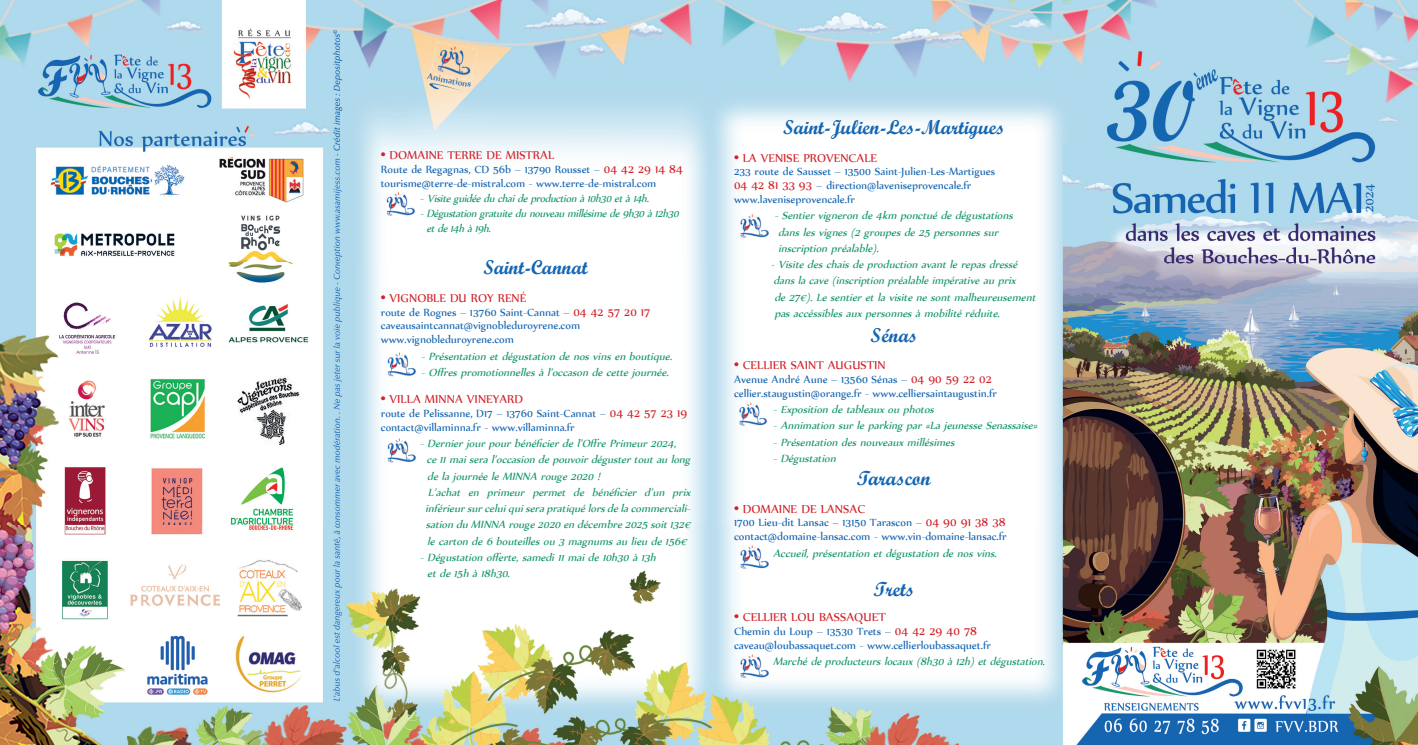
<style>
.page{position:relative;width:1418px;height:745px;background:#fff}
.page>*{position:absolute;margin:0;border:0;box-sizing:border-box;transform-origin:0 0}
.t1{font:20.25px "Script MT Bold";color:#1465b2}
.t2{font:20px "Script MT Bold";color:#1465b2}
.t3{font:13.88px "Nyala";color:#d1232a}
.t4{font:13.75px "Nyala";color:#d1232a}
.t5{font:12.62px/13.9px "Nyala";color:#1465b2}
.t6{font:italic 12.62px "Nyala";color:#17976d}
.t7{font:italic 12.5px/16.2px "Nyala";color:#17976d}
.t8{font:12.5px/13.8px "Nyala";color:#1465b2}
.t9{font:italic 12.5px "Nyala";color:#17976d;scale:.95 1}
.t10{font:10.62px "Nyala";color:#1465b2}
.s1{font-family:"Arial";font-weight:700}
.s2{font-size:13.75px;color:#d1232a}
.s3{font-size:13.88px;color:#d1232a}
</style>
<div class="page">
<img style="left:0;top:0;width:1417px;height:744px">
<img style="left:380px;top:367px;width:290px;height:11px">
<img style="left:768px;top:211px;width:246px;height:11px">
<img style="left:733px;top:227px;width:267px;height:11px">
<img style="left:427px;top:73px;width:44px;height:14px">
<img style="left:382px;top:191px;width:35px;height:27px">
<img style="left:736px;top:222px;width:35px;height:18px">
<svg style="left:734px;top:214px;width:37px;height:8px"></svg>
<img style="left:736px;top:227px;width:35px;height:11px">
<img style="left:734px;top:401px;width:35px;height:27px">
<img style="left:736px;top:544px;width:35px;height:27px">
<img style="left:736px;top:653px;width:35px;height:26px">
<img style="left:383px;top:352px;width:35px;height:15px">
<img style="left:383px;top:359px;width:34px;height:1px">
<img style="left:383px;top:367px;width:35px;height:11px">
<img style="left:383px;top:438px;width:35px;height:26px">
<img style="left:431px;top:42px;width:46px;height:38px">
<svg style="left:421px;top:79px;width:42px;height:12px"></svg>
<p class="t10" style="left:428px;top:70px;width:46px;rotate:10deg">Animations</p>
<p class="t4" style="left:381px;top:147px;width:175px"><span class="s1">•</span> DOMAINE TERRE DE MISTRAL</p>
<p class="t8" style="left:381px;top:162px;width:303px">Route de Regagnas, CD 56b – 13790 Rousset – <span class="s2">04 42 29 14 84 </span>tourisme@terre-de-mistral.com - www.terre-de-mistral.com</p>
<p class="t7" style="left:420px;top:190px;width:234px">-Visiteguidéeduchaideproductionà10h30età14h.</p>
<p class="t9" style="left:420px;top:205px;width:277px">-Dégustationgratuitedunouveaumillésimede9h30à12h30</p>
<p class="t9" style="left:426px;top:220px;width:73px">etde14hà19h.</p>
<h2 class="t2" style="left:483px;top:255px;width:106px">Saint-Cannat</h2>
<p class="t4" style="left:381px;top:289px;width:147px"><span class="s1">•</span> VIGNOBLE DU ROY RENÉ</p>
<p class="t8" style="left:381px;top:305px;width:271px">route de Rognes – 13760 Saint-Cannat – <span class="s2">04 42 57 20 17 </span>caveausaintcannat@vignobleduroyrene.com www.vignobleduroyrene.com</p>
<p class="t7" style="left:421px;top:347px;width:256px">-Présentationetdégustationdenosvinsenboutique. -Offrespromotionnellesàl’occasondecettejournée.</p>
<p class="t4" style="left:381px;top:391px;width:144px"><span class="s1">•</span> VILLA MINNA VINEYARD</p>
<p class="t8" style="left:381px;top:406px;width:308px">route de Pelissanne, D17 – 13760 Saint-Cannat – <span class="s2">04 42 57 23 19 </span>contact@villaminna.fr - www.villaminna.fr</p>
<p class="t7" style="left:420px;top:435px;width:261px">-Dernierjourpourbénéficierdel’OffrePrimeur2024,</p>
<p class="t7" style="left:426px;top:451px;width:268px">ce11maiseral’occasiondepouvoirdégustertoutaulong</p>
<p class="t7" style="left:427px;top:467px;width:177px">delajournéeleMINNA rouge2020!</p>
<p class="t7" style="left:428px;top:483px;width:267px">L’achat en primeur permet de bénéficier d’un prix</p>
<p class="t7" style="left:425px;top:500px;width:270px">inférieursurceluiquiserapratiquélorsdelacommerciali-</p>
<p class="t7" style="left:426px;top:516px;width:269px">sationduMINNA rouge2020endécembre2025soit132€</p>
<p class="t7" style="left:427px;top:532px;width:264px">lecartonde6 bouteillesou3magnumsaulieude156€</p>
<p class="t7" style="left:420px;top:548px;width:240px">-Dégustationofferte,samedi11maide10h30à13h</p>
<p class="t7" style="left:427px;top:565px;width:88px">etde15hà18h30.</p>
<h2 class="t2" style="left:783px;top:115px;width:223px">Saint-Julien-Les-Martigues</h2>
<p class="t4" style="left:734px;top:149px;width:145px"><span class="s1">•</span> LA VENISE PROVENCALE</p>
<p class="t8" style="left:734px;top:164px;width:262px">233 route de Sausset – 13500 Saint-Julien-Les-Martigues<br><span class="s2">04 42 81 33 93</span> – direction@laveniseprovencale.fr www.laveniseprovencale.fr</p>
<p class="t7" style="left:774px;top:207px;width:243px">-Sentiervigneronde4km ponctuédedégustations</p>
<p class="t7" style="left:778px;top:223px;width:225px">danslesvignes(2groupesde25personnessur</p>
<p class="t7" style="left:778px;top:239px;width:105px">inscriptionpréalable).</p>
<p class="t7" style="left:770px;top:256px;width:251px">-Visitedeschaisdeproductionavantlerepasdressé</p>
<p class="t7" style="left:773px;top:272px;width:247px">danslacave(inscriptionpréalableimpérativeauprix</p>
<p class="t7" style="left:774px;top:288px;width:266px">de27€).Lesentieretlavisitenesontmalheureusement</p>
<p class="t7" style="left:774px;top:304px;width:230px">pasaccéssiblesauxpersonnesàmobilitéréduite.</p>
<h2 class="t2" style="left:870px;top:322px;width:48px">Sénas</h2>
<p class="t4" style="left:734px;top:357px;width:153px"><span class="s1">•</span> CELLIER SAINT AUGUSTIN</p>
<p class="t8" style="left:734px;top:372px;width:264px">Avenue André Aune – 13560 Sénas – <span class="s2">04 90 59 22 02 </span>cellier.staugustin@orange.fr - www.celliersaintaugustin.fr</p>
<p class="t7" style="left:773px;top:401px;width:269px">-Expositiondetableauxouphotos -Annimationsurleparkingpar«LajeunesseSenassaise» -Présentationdesnouveauxmillésimes<br>-Dégustation</p>
<h1 class="t1" style="left:857px;top:465px;width:75px">Tarascon</h1>
<p class="t3" style="left:734px;top:499px;width:133px"><span class="s1">•</span> DOMAINE DE LANSAC</p>
<p class="t5" style="left:734px;top:515px;width:274px">1700 Lieu-dit Lansac – 13150 Tarascon – <span class="s3">04 90 91 38 38 </span>contact@domaine-lansac.com - www.vin-domaine-lansac.fr</p>
<p class="t7" style="left:773px;top:544px;width:228px">Accueil,présentationetdégustationdenosvins.</p>
<h1 class="t1" style="left:873px;top:576px;width:42px">Trets</h1>
<p class="t3" style="left:734px;top:608px;width:153px"><span class="s1">•</span> CELLIER LOU BASSAQUET</p>
<p class="t5" style="left:734px;top:624px;width:258px">Chemin du Loup – 13530 Trets – <span class="s3">04 42 29 40 78 </span>caveau@loubassaquet.com - www.cellierloubassaquet.fr</p>
<p class="t6" style="left:773px;top:653px;width:277px">Marchédeproducteurslocaux(8h30à12h)etdégustation.</p>
</div>
